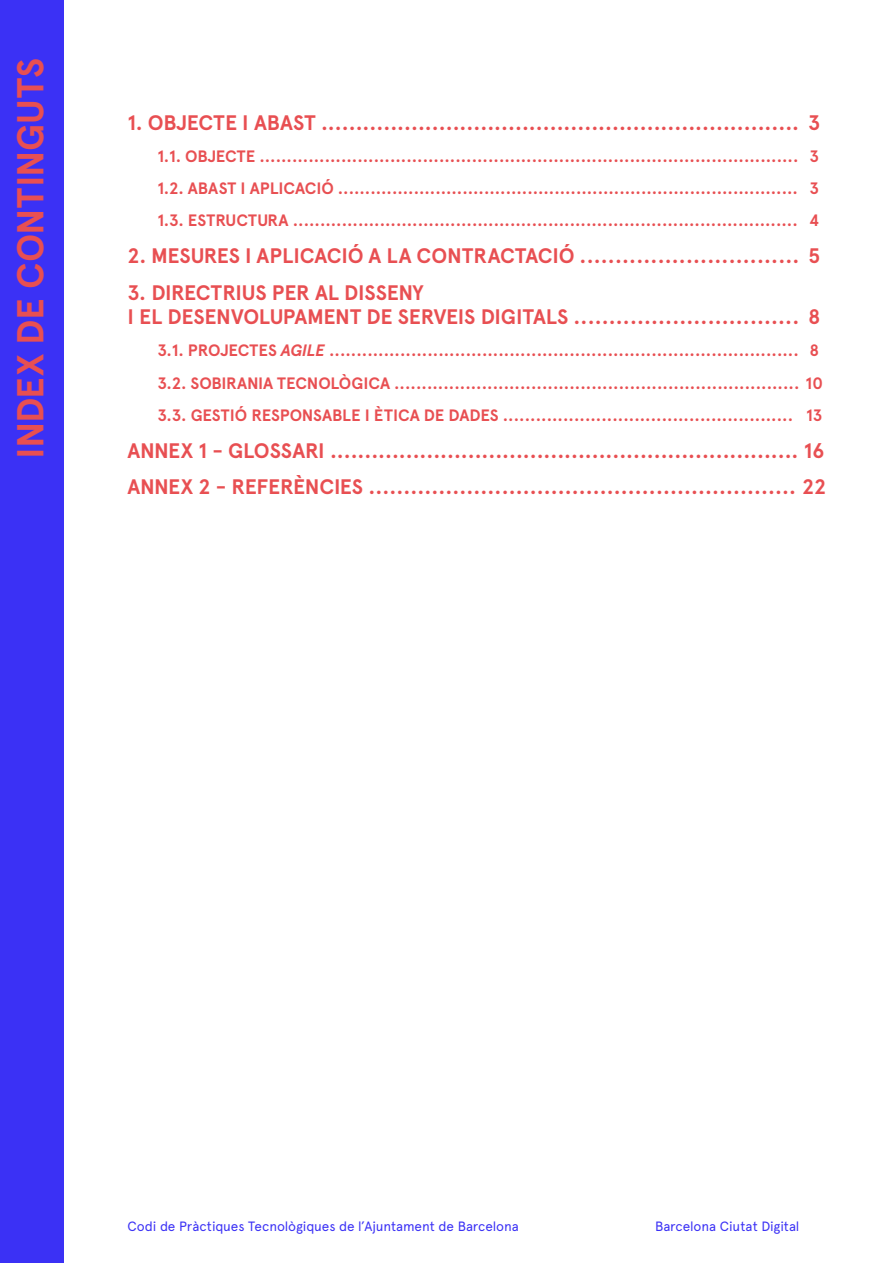
<style>
.page{position:relative;width:893px;height:1263px;background:#fff}
.page>*{position:absolute;margin:0;border:0;box-sizing:border-box;transform-origin:0 0}
.t1{font:700 37.5px "Apercu";letter-spacing:-.01em;color:#e84f52}
.t2{font:700 21px/24px "Apercu";letter-spacing:-.01em;color:#e84f52}
.t3{font:700 16.5px/32.2px "Apercu";letter-spacing:-.005em;color:#e84f52;text-align:justify}
.t4{font:13.5px "Apercu";letter-spacing:-.005em;color:#3b31f5}
.s1{font-style:italic}
</style>
<div class="page">
<div style="left:0;top:0;width:64px;height:1263px;background:#3b31f5"></div>
<h1 class="t1" style="left:8px;top:459px;width:403px;rotate:-90deg">INDEX DE CONTINGUTS</h1>
<p class="t2" style="left:128px;top:110px;width:694px">1. OBJECTE I ABAST ..................................................................... 3</p>
<p class="t3" style="left:157px;top:140px;width:643px">1.1. OBJECTE ...................................................................................................<br>1.2. ABAST I APLICACIÓ .....................................................................................<br>1.3. ESTRUCTURA .............................................................................................</p>
<p class="t2" style="left:128px;top:244px;width:694px">2. MESURES I APLICACIÓ A LA CONTRACTACIÓ ............................... 5</p>
<p class="t2" style="left:128px;top:281px;width:694px">3. DIRECTRIUS PER AL DISSENY<br>I EL DESENVOLUPAMENT DE SERVEIS DIGITALS ................................ 8</p>
<p class="t3" style="left:157px;top:334px;width:667px;text-align:left">3.1. PROJECTES <span class="s1">AGILE</span> ......................................................................................<br>3.2. SOBIRANIA TECNOLÒGICA .......................................................................... 10<br>3.3. GESTIÓ RESPONSABLE I ÈTICA DE DADES .....................................................</p>
<p class="t2" style="left:128px;top:432px;width:700px;line-height:36.8px">ANNEX 1 - GLOSSARI .................................................................... 16<br>ANNEX 2 - REFERÈNCIES ............................................................. 22</p>
<p class="t3" style="left:809px;top:140px;width:12px">3<br>3<br>4</p>
<p class="t3" style="left:809px;top:334px;width:11px">8</p>
<p class="t3" style="left:806px;top:399px;width:18px">13</p>
<p class="t4" style="left:128px;top:1218px;width:393px">Codi de Pràctiques Tecnològiques de l’Ajuntament de Barcelona</p>
<p class="t4" style="left:655px;top:1218px;width:146px">Barcelona Ciutat Digital</p>
</div>
